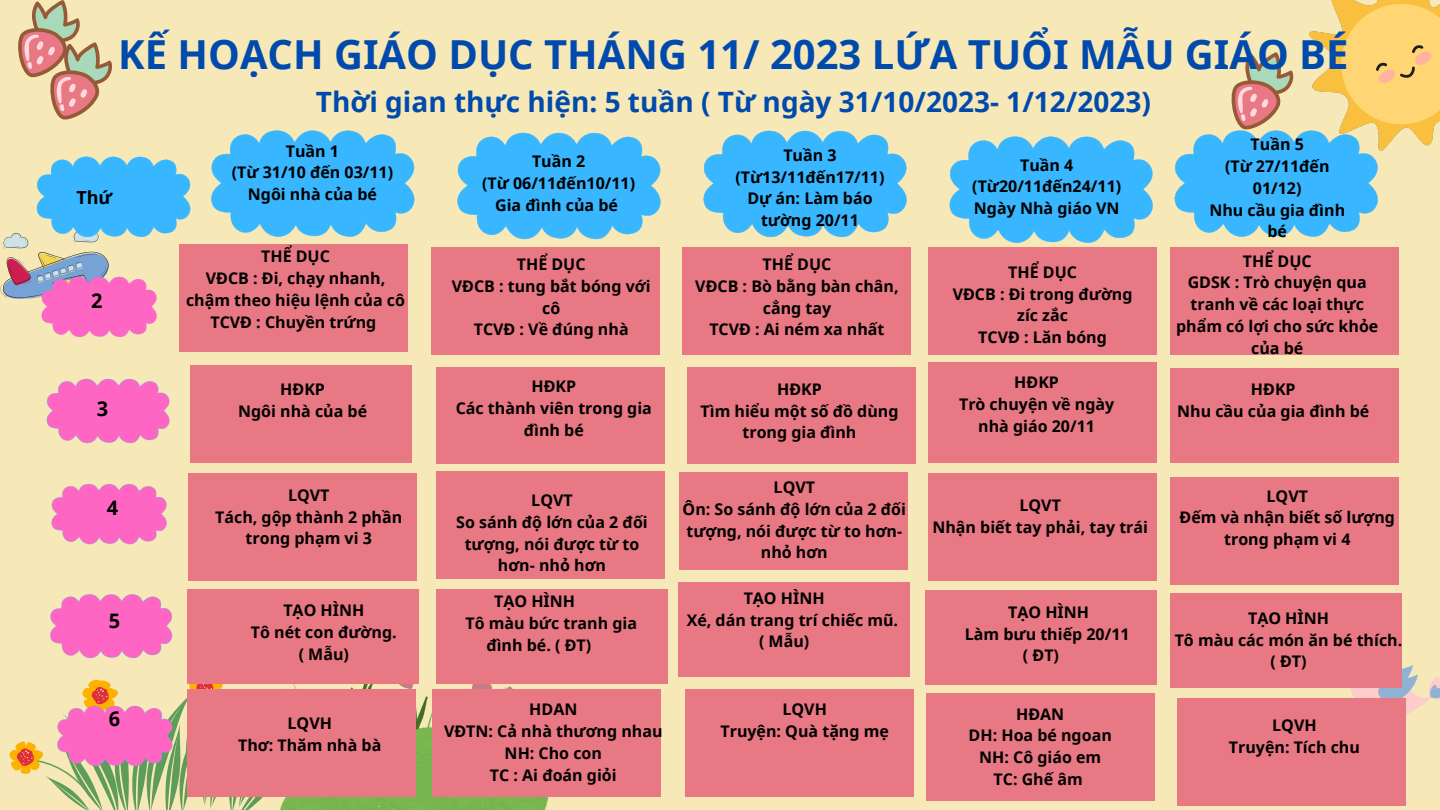
<style>
.page{position:relative;width:1440px;height:810px;background:#f7e8b7}
.page>*{position:absolute;margin:0;border:0;box-sizing:border-box;transform-origin:0 0}
.t1{font:700 40px "Noto Sans";color:#004aad}
.t2{font:700 28px "Noto Sans";color:#004aad}
.t3{font:700 20px "Noto Sans";color:#000}
.t4{font:700 18px "Noto Sans";color:#000}
.t5{font:700 16px/21.8px "Noto Sans";color:#000;text-align:center}
</style>
<div class="page">
<svg style="left:18px;top:0;width:94px;height:120px"></svg>
<img style="left:1309px;top:0;width:131px;height:151px">
<svg style="left:211px;top:130px;width:204px;height:107px"></svg>
<svg style="left:703px;top:130px;width:204px;height:108px"></svg>
<svg style="left:457px;top:132px;width:204px;height:108px"></svg>
<svg style="left:949px;top:136px;width:204px;height:107px"></svg>
<svg style="left:0;top:156px;width:191px;height:181px"></svg>
<svg style="left:51px;top:483px;width:116px;height:62px"></svg>
<img style="left:297px;top:684px;width:261px;height:126px">
<svg style="left:9px;top:679px;width:288px;height:131px"></svg>
<svg style="left:46px;top:378px;width:124px;height:65px"></svg>
<svg style="left:50px;top:594px;width:123px;height:65px"></svg>
<div style="left:179px;top:244px;width:229px;height:107px;background:#e87883"></div>
<svg style="left:1350px;top:665px;width:90px;height:49px"></svg>
<svg style="left:1174px;top:52px;width:208px;height:185px"></svg>
<div style="left:191px;top:365px;width:221px;height:98px;background:#e87883"></div>
<div style="left:431px;top:247px;width:228px;height:108px;background:#e87883"></div>
<div style="left:682px;top:247px;width:229px;height:108px;background:#e87883"></div>
<div style="left:928px;top:247px;width:229px;height:108px;background:#e87883"></div>
<div style="left:1170px;top:247px;width:229px;height:108px;background:#e87883"></div>
<div style="left:188px;top:473px;width:229px;height:108px;background:#e87883"></div>
<div style="left:187px;top:589px;width:232px;height:95px;background:#e87883"></div>
<div style="left:187px;top:690px;width:229px;height:107px;background:#e87883"></div>
<div style="left:436px;top:367px;width:229px;height:96px;background:#e87883"></div>
<div style="left:687px;top:367px;width:228px;height:96px;background:#e87883"></div>
<div style="left:928px;top:362px;width:229px;height:101px;background:#e87883"></div>
<div style="left:1170px;top:368px;width:229px;height:95px;background:#e87883"></div>
<div style="left:436px;top:471px;width:229px;height:107px;background:#e87883"></div>
<div style="left:680px;top:472px;width:228px;height:98px;background:#e87883"></div>
<div style="left:928px;top:473px;width:229px;height:108px;background:#e87883"></div>
<div style="left:1170px;top:477px;width:229px;height:107px;background:#e87883"></div>
<div style="left:436px;top:589px;width:232px;height:95px;background:#e87883"></div>
<div style="left:679px;top:582px;width:231px;height:95px;background:#e87883"></div>
<div style="left:925px;top:591px;width:232px;height:94px;background:#e87883"></div>
<div style="left:1170px;top:594px;width:232px;height:94px;background:#e87883"></div>
<div style="left:433px;top:690px;width:228px;height:107px;background:#e87883"></div>
<div style="left:685px;top:690px;width:229px;height:107px;background:#e87883"></div>
<div style="left:926px;top:693px;width:229px;height:107px;background:#e87883"></div>
<div style="left:1177px;top:698px;width:229px;height:107px;background:#e87883"></div>
<p class="t4" style="left:76px;top:185px;width:37px">Thứ</p>
<p class="t3" style="left:91px;top:287px;width:13px">2</p>
<p class="t1" style="left:118px;top:27px;width:1232px">KẾ HOẠCH GIÁO DỤC THÁNG 11/ 2023 LỨA TUỔI MẪU GIÁO BÉ</p>
<p class="t2" style="left:316px;top:82px;width:837px">Thời gian thực hiện: 5 tuần ( Từ ngày 31/10/2023- 1/12/2023)</p>
<p class="t5" style="left:286px;top:139px;width:55px">Tuần 1</p>
<p class="t5" style="left:232px;top:161px;width:163px">(Từ 31/10 đến 03/11)</p>
<p class="t5" style="left:248px;top:183px;width:131px">Ngôi nhà của bé</p>
<p class="t5" style="left:261px;top:245px;width:70px">THỂ DỤC</p>
<p class="t5" style="left:186px;top:267px;width:220px">VĐCB : Đi, chạy nhanh, chậm theo hiệu lệnh của cô</p>
<p class="t5" style="left:210px;top:310px;width:167px">TCVĐ : Chuyền trứng</p>
<p class="t5" style="left:532px;top:150px;width:55px">Tuần 2</p>
<p class="t5" style="left:482px;top:172px;width:155px">(Từ 06/11đến10/11)</p>
<p class="t5" style="left:495px;top:194px;width:124px">Gia đình của bé</p>
<p class="t5" style="left:517px;top:253px;width:70px">THỂ DỤC</p>
<p class="t5" style="left:452px;top:275px;width:200px">VĐCB : tung bắt bóng với cô</p>
<p class="t5" style="left:474px;top:318px;width:156px">TCVĐ : Về đúng nhà</p>
<p class="t5" style="left:783px;top:144px;width:55px">Tuần 3</p>
<p class="t5" style="left:735px;top:166px;width:150px">(Từ13/11đến17/11)</p>
<p class="t5" style="left:747px;top:187px;width:127px">Dự án: Làm báo tường 20/11</p>
<p class="t5" style="left:763px;top:253px;width:70px">THỂ DỤC</p>
<p class="t5" style="left:695px;top:275px;width:205px">VĐCB : Bò bằng bàn chân, cẳng tay</p>
<p class="t5" style="left:709px;top:318px;width:177px">TCVĐ : Ai ném xa nhất</p>
<p class="t5" style="left:1020px;top:154px;width:55px">Tuần 4</p>
<p class="t5" style="left:972px;top:175px;width:150px">(Từ20/11đến24/11)</p>
<p class="t5" style="left:974px;top:197px;width:147px">Ngày Nhà giáo VN</p>
<p class="t5" style="left:1008px;top:261px;width:70px">THỂ DỤC</p>
<p class="t5" style="left:953px;top:282px;width:181px">VĐCB : Đi trong đường zíc zắc</p>
<p class="t5" style="left:978px;top:326px;width:130px">TCVĐ : Lăn bóng</p>
<p class="t5" style="left:1251px;top:133px;width:55px">Tuần 5</p>
<p class="t5" style="left:1225px;top:155px;width:106px">(Từ 27/11đến<br>01/12)</p>
<p class="t5" style="left:1209px;top:199px;width:137px">Nhu cầu gia đình bé</p>
<p class="t5" style="left:1243px;top:249px;width:70px">THỂ DỤC</p>
<p class="t5" style="left:1176px;top:271px;width:204px">GDSK : Trò chuyện qua tranh về các loại thực phẩm có lợi cho sức khỏe của bé</p>
<p class="t3" style="left:97px;top:394px;width:13px">3</p>
<p class="t5" style="left:280px;top:378px;width:46px">HĐKP</p>
<p class="t5" style="left:238px;top:400px;width:131px">Ngôi nhà của bé</p>
<p class="t5" style="left:531px;top:375px;width:46px">HĐKP</p>
<p class="t5" style="left:456px;top:397px;width:198px">Các thành viên trong gia đình bé</p>
<p class="t5" style="left:777px;top:378px;width:46px">HĐKP</p>
<p class="t5" style="left:701px;top:400px;width:199px">Tìm hiểu một số đồ dùng trong gia đình</p>
<p class="t5" style="left:1014px;top:371px;width:46px">HĐKP</p>
<p class="t5" style="left:959px;top:393px;width:157px">Trò chuyện về ngày nhà giáo 20/11</p>
<p class="t5" style="left:1251px;top:378px;width:46px">HĐKP</p>
<p class="t5" style="left:1177px;top:400px;width:194px">Nhu cầu của gia đình bé</p>
<p class="t3" style="left:107px;top:494px;width:13px">4</p>
<p class="t3" style="left:109px;top:607px;width:13px">5</p>
<p class="t3" style="left:109px;top:705px;width:13px">6</p>
<p class="t5" style="left:288px;top:484px;width:43px">LQVT</p>
<p class="t5" style="left:215px;top:506px;width:189px">Tách, gộp thành 2 phần trong phạm vi 3</p>
<p class="t5" style="left:283px;top:599px;width:82px">TẠO HÌNH</p>
<p class="t5" style="left:251px;top:621px;width:147px">Tô nét con đường.</p>
<p class="t5" style="left:299px;top:643px;width:52px">( Mẫu)</p>
<p class="t5" style="left:288px;top:712px;width:46px">LQVH</p>
<p class="t5" style="left:238px;top:734px;width:145px">Thơ: Thăm nhà bà</p>
<p class="t5" style="left:531px;top:489px;width:43px">LQVT</p>
<p class="t5" style="left:456px;top:511px;width:193px">So sánh độ lớn của 2 đối tượng, nói được từ to hơn- nhỏ hơn</p>
<p class="t5" style="left:494px;top:590px;width:82px">TẠO HÌNH</p>
<p class="t5" style="left:486px;top:612px;width:152px;text-align:left;text-indent:-21px">Tô màu bức tranh gia đình bé. ( ĐT)</p>
<p class="t5" style="left:529px;top:698px;width:50px">HDAN</p>
<p class="t5" style="left:444px;top:720px;width:220px">VĐTN: Cả nhà thương nhau</p>
<p class="t5" style="left:505px;top:742px;width:99px">NH: Cho con</p>
<p class="t5" style="left:490px;top:763px;width:128px">TC : Ai đoán giỏi</p>
<p class="t5" style="left:774px;top:476px;width:43px">LQVT</p>
<p class="t5" style="left:683px;top:498px;width:225px">Ôn: So sánh độ lớn của 2 đối tượng, nói được từ to hơn&shy;nhỏ hơn</p>
<p class="t5" style="left:1020px;top:494px;width:43px">LQVT</p>
<p class="t5" style="left:932px;top:516px;width:217px">Nhận biết tay phải, tay trái</p>
<p class="t5" style="left:744px;top:587px;width:82px">TẠO HÌNH</p>
<p class="t5" style="left:759px;top:608px;width:141px;text-align:left;text-indent:-72px">Xé, dán trang trí chiếc mũ. ( Mẫu)</p>
<p class="t5" style="left:783px;top:698px;width:46px">LQVH</p>
<p class="t5" style="left:721px;top:720px;width:170px">Truyện: Quà tặng mẹ</p>
<p class="t5" style="left:1008px;top:601px;width:82px">TẠO HÌNH</p>
<p class="t5" style="left:965px;top:623px;width:166px">Làm bưu thiếp 20/11</p>
<p class="t5" style="left:1023px;top:644px;width:38px">( ĐT)</p>
<p class="t5" style="left:1016px;top:702px;width:50px">HĐAN</p>
<p class="t5" style="left:969px;top:724px;width:145px">DH: Hoa bé ngoan</p>
<p class="t5" style="left:979px;top:746px;width:124px">NH: Cô giáo em</p>
<p class="t5" style="left:994px;top:768px;width:91px">TC: Ghế âm</p>
<p class="t5" style="left:1267px;top:484px;width:43px">LQVT</p>
<p class="t5" style="left:1180px;top:506px;width:217px">Đếm và nhận biết số lượng trong phạm vi 4</p>
<p class="t5" style="left:1248px;top:607px;width:82px">TẠO HÌNH</p>
<p class="t5" style="left:1175px;top:629px;width:229px">Tô màu các món ăn bé thích. ( ĐT)</p>
<p class="t5" style="left:1272px;top:714px;width:46px">LQVH</p>
<p class="t5" style="left:1229px;top:736px;width:133px">Truyện: Tích chu</p>
</div>
